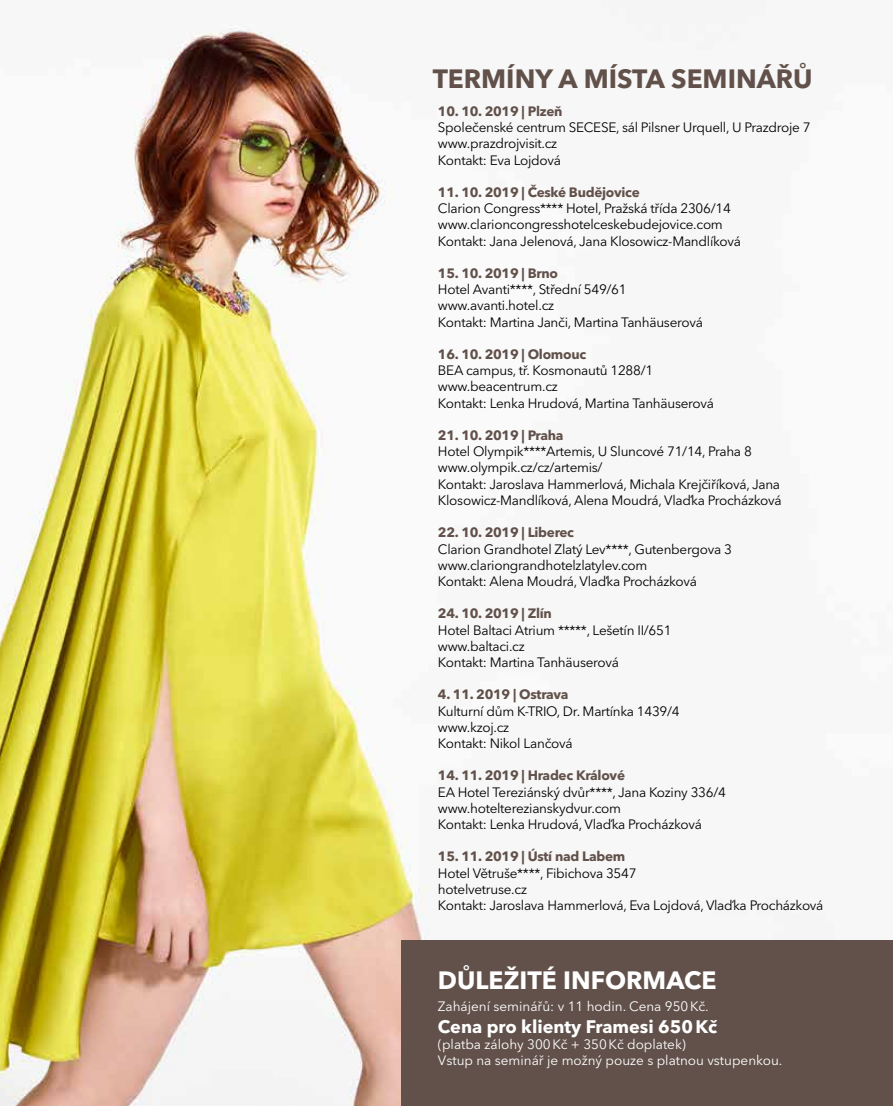
<style>
.page{position:relative;width:893px;height:1106px;background:#fff}
.page>*{position:absolute;margin:0;border:0;box-sizing:border-box;transform-origin:0 0}
.t1{font:700 26.25px "Avenir Next LT Pro";color:#61514a}
.t2{font:700 24.9px "Avenir Next LT Pro";color:#fff}
.t3{font:700 18px "Avenir Next LT Pro";color:#fff}
.t4{font:13.5px/16.2px "Avenir Next LT Pro";letter-spacing:-.02em;color:#000}
.t5{font:700 13.5px "Avenir Next LT Pro";letter-spacing:-.02em;color:#61514a}
.t6{font:13.5px/16.2px "Avenir Next LT Pro";color:#fff}
</style>
<div class="page">
<img style="left:0;top:24px;width:429px;height:1082px">
<div style="left:402px;top:940px;width:491px;height:166px;background:#61514a"></div>
<h1 class="t1" style="left:433px;top:62px;width:381px">TERMÍNY A MÍSTA SEMINÁŘŮ</h1>
<p class="t5" style="left:438px;top:103px;width:126px">10. 10. 2019 | Plzeň</p>
<p class="t4" style="left:438px;top:119px;width:374px">Společenské centrum SECESE, sál Pilsner Urquell, U Prazdroje 7 www.prazdrojvisit.cz<br>Kontakt: Eva Lojdová</p>
<p class="t5" style="left:438px;top:184px;width:203px">11. 10. 2019 | České Budějovice</p>
<p class="t4" style="left:438px;top:200px;width:304px">Clarion Congress**** Hotel, Pražská třída 2306/14 www.clarioncongresshotelceskebudejovice.com<br>Kontakt: Jana Jelenová, Jana Klosowicz-Mandlíková</p>
<p class="t5" style="left:438px;top:265px;width:122px">15. 10. 2019 | Brno</p>
<p class="t4" style="left:438px;top:281px;width:267px">Hotel Avanti****, Střední 549/61 www.avanti.hotel.cz<br>Kontakt: Martina Janči, Martina Tanhäuserová</p>
<p class="t5" style="left:438px;top:346px;width:150px">16. 10. 2019 | Olomouc</p>
<p class="t4" style="left:438px;top:362px;width:278px">BEA campus, tř. Kosmonautů 1288/1 www.beacentrum.cz<br>Kontakt: Lenka Hrudová, Martina Tanhäuserová</p>
<p class="t5" style="left:438px;top:427px;width:127px">21. 10. 2019 | Praha</p>
<p class="t4" style="left:438px;top:443px;width:345px">Hotel Olympik****Artemis, U Sluncové 71/14, Praha 8 www.olympik.cz/cz/artemis/<br>Kontakt: Jaroslava Hammerlová, Michala Krejčiříková, Jana Klosowicz-Mandlíková, Alena Moudrá, Vlaďka Procházková</p>
<p class="t5" style="left:438px;top:524px;width:138px">22. 10. 2019 | Liberec</p>
<p class="t4" style="left:438px;top:540px;width:295px">Clarion Grandhotel Zlatý Lev****, Gutenbergova 3 www.clariongrandhotelzlatylev.com<br>Kontakt: Alena Moudrá, Vlaďka Procházková</p>
<p class="t5" style="left:438px;top:605px;width:115px">24. 10. 2019 | Zlín</p>
<p class="t4" style="left:438px;top:621px;width:235px">Hotel Baltaci Atrium *****, Lešetín II/651 www.baltaci.cz<br>Kontakt: Martina Tanhäuserová</p>
<p class="t5" style="left:438px;top:686px;width:132px">4. 11. 2019 | Ostrava</p>
<p class="t4" style="left:438px;top:702px;width:243px">Kulturní dům K-TRIO, Dr. Martínka 1439/4 www.kzoj.cz<br>Kontakt: Nikol Lančová</p>
<p class="t5" style="left:438px;top:767px;width:189px">14. 11. 2019 | Hradec Králové</p>
<p class="t4" style="left:438px;top:783px;width:289px">EA Hotel Tereziánský dvůr****, Jana Koziny 336/4 www.hotelterezianskydvur.com<br>Kontakt: Lenka Hrudová, Vlaďka Procházková</p>
<p class="t5" style="left:438px;top:848px;width:189px">15. 11. 2019 | Ústí nad Labem</p>
<p class="t4" style="left:438px;top:864px;width:387px">Hotel Větruše****, Fibichova 3547<br>hotelvetruse.cz<br>Kontakt: Jaroslava Hammerlová, Eva Lojdová, Vlaďka Procházková</p>
<h2 class="t2" style="left:438px;top:965px;width:280px">DŮLEŽITÉ INFORMACE</h2>
<p class="t6" style="left:438px;top:998px;width:272px">Zahájení seminářů: v 11 hodin. Cena 950Kč.</p>
<h3 class="t3" style="left:438px;top:1015px;width:281px">Cena pro klienty Framesi 650Kč</h3>
<p class="t6" style="left:438px;top:1036px;width:346px">(platba zálohy 300Kč + 350Kč doplatek)<br>Vstup na seminář je možný pouze s platnou vstupenkou.</p>
</div>
